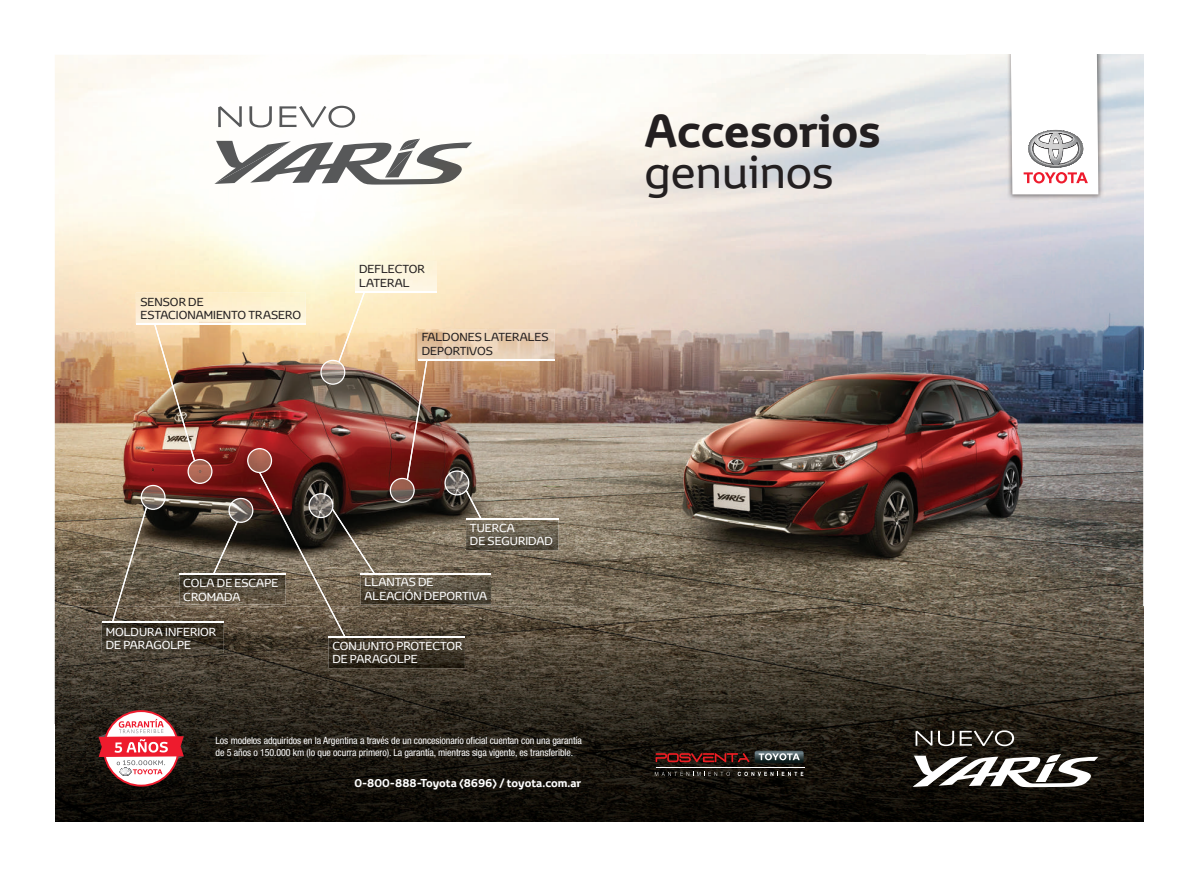
<style>
.page{position:relative;width:1198px;height:880px;background:#fff}
.page>*{position:absolute;margin:0;border:0;box-sizing:border-box;transform-origin:0 0}
.t1{font:700 44.75px "Toyota Display";color:#231f20}
.t2{font:44.75px "Toyota Display";color:#231f20}
.t3{font:11.25px/13.5px "Toyota Display";color:#fff}
.t4{font:11.25px/13.5px "Toyota Display";color:#231f20}
.t5{font:700 11.12px "Toyota Display";color:#fff}
.t6{font:condensed 10px/12px "Helvetica Neue";letter-spacing:-.01em;color:#fff}
</style>
<div class="page">
<img style="left:55px;top:370px;width:1088px;height:236px">
<img style="left:55px;top:55px;width:914px;height:315px">
<img style="left:969px;top:241px;width:174px;height:129px">
<img style="left:55px;top:606px;width:1088px;height:215px">
<img style="left:102px;top:622px;width:122px;height:30px">
<div style="left:355px;top:261px;width:82px;height:30px;background:#fdf6e1"></div>
<img style="left:375px;top:574px;width:116px;height:30px">
<img style="left:418px;top:329px;width:136px;height:30px">
<img style="left:328px;top:637px;width:137px;height:31px">
<img style="left:466px;top:519px;width:92px;height:31px">
<svg style="left:444px;top:470px;width:38px;height:49px;background:#675e56"></svg>
<img style="left:390px;top:359px;width:37px;height:143px">
<img style="left:112px;top:291px;width:263px;height:346px">
<hr style="left:179px;top:573px;width:106px;height:1px;background:#fff">
<hr style="left:102px;top:621px;width:122px;height:1px;background:#fff">
<hr style="left:361px;top:573px;width:130px;height:1px;background:#fff">
<hr style="left:466px;top:518px;width:92px;height:1px;background:#fff">
<hr style="left:136px;top:323px;width:170px;height:1px;background:#fff">
<hr style="left:328px;top:636px;width:137px;height:1px;background:#fff">
<hr style="left:418px;top:359px;width:136px;height:1px;background:#fff">
<hr style="left:355px;top:291px;width:82px;height:1px;background:#fff">
<img style="left:967px;top:55px;width:176px;height:186px">
<svg style="left:1011px;top:54px;width:87px;height:140px"></svg>
<svg style="left:103px;top:709px;width:77px;height:77px"></svg>
<div style="left:105px;top:711px;width:73px;height:73px;background:#fff;border-radius:50%"></div>
<svg style="left:98px;top:718px;width:86px;height:57px"></svg>
<img style="left:218px;top:106px;width:24px;height:21px">
<img style="left:249px;top:106px;width:23px;height:21px">
<img style="left:279px;top:106px;width:18px;height:21px">
<img style="left:299px;top:106px;width:27px;height:21px">
<img style="left:328px;top:106px;width:27px;height:22px">
<img style="left:214px;top:141px;width:77px;height:43px">
<img style="left:250px;top:142px;width:222px;height:42px">
<img style="left:385px;top:150px;width:28px;height:27px">
<img style="left:400px;top:139px;width:20px;height:12px">
<svg style="left:916px;top:730px;width:38px;height:15px"></svg>
<svg style="left:960px;top:730px;width:54px;height:15px"></svg>
<svg style="left:913px;top:753px;width:185px;height:33px"></svg>
<hr style="left:656px;top:767px;width:149px;height:1px;background:#fff">
<svg style="left:656px;top:752px;width:93px;height:10px"></svg>
<svg style="left:655px;top:771px;width:75px;height:4px"></svg>
<svg style="left:738px;top:771px;width:65px;height:4px"></svg>
<svg style="left:755px;top:750px;width:49px;height:13px"></svg>
<p class="t4" style="left:140px;top:294px;width:162px">SENSOR DE<br>ESTACIONAMIENTO TRASERO</p>
<p class="t4" style="left:359px;top:262px;width:67px">DEFLECTOR<br>LATERAL</p>
<p class="t4" style="left:422px;top:330px;width:128px">FALDONES LATERALES<br>DEPORTIVOS</p>
<h1 class="t1" style="left:644px;top:100px;width:238px">Accesorios</h1>
<h1 class="t2" style="left:644px;top:142px;width:191px">genuinos</h1>
<p class="t3" style="left:183px;top:576px;width:97px">COLA DE ESCAPE<br>CROMADA</p>
<p class="t3" style="left:106px;top:624px;width:112px">MOLDURA INFERIOR<br>DE PARAGOLPE</p>
<p class="t3" style="left:470px;top:520px;width:84px">TUERCA<br>DE SEGURIDAD</p>
<p class="t3" style="left:365px;top:575px;width:124px">LLANTAS DE<br>ALEACIÓN DEPORTIVA</p>
<p class="t3" style="left:332px;top:638px;width:132px">CONJUNTO PROTECTOR<br>DE PARAGOLPE</p>
<p class="t6" style="left:216px;top:733px;width:368px">Los modelos adquiridos en la Argentina a través de un concesionario oficial cuentan con una garantía de 5 años o 150.000 km (lo que ocurra primero). La garantía, mientras siga vigente, es transferible.</p>
<p class="t5" style="left:354px;top:774px;width:228px">0-800-888-Toyota (8696) / toyota.com.ar</p>
</div>
